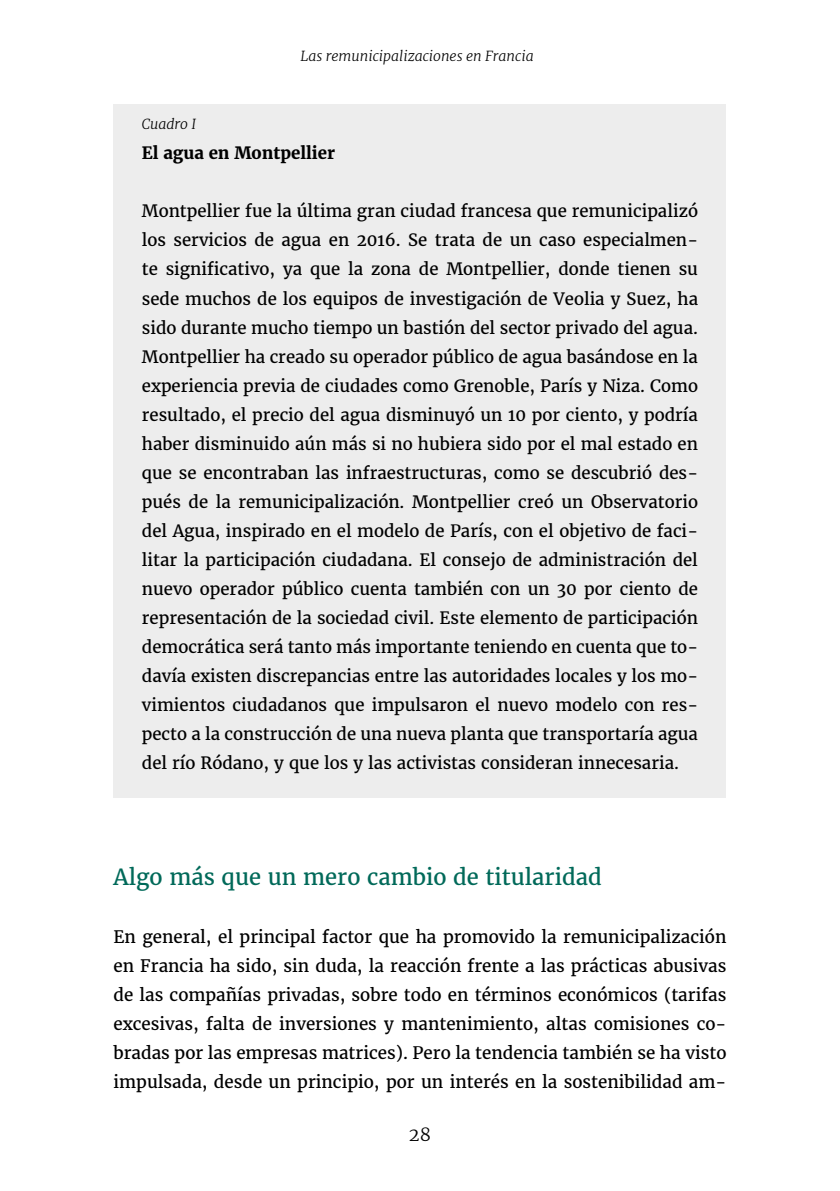
<style>
.page{position:relative;width:840px;height:1191px;background:#fff}
.page>*{position:absolute;margin:0;border:0;box-sizing:border-box;transform-origin:0 0}
.t1{font:22px "Merriweather";color:#006959}
.t2{font:300 18px "Merriweather";color:#000}
.t3{font:17px/29px "Merriweather";color:#000;text-align:justify}
.t4{font:16.8px/29px "Merriweather";color:#000;text-align:justify}
.t5{font:700 16.8px "Merriweather";color:#000}
.t6{font:italic 300 14px "Merriweather";color:#000}
</style>
<div class="page">
<div style="left:114px;top:104px;width:611px;height:693px;background:#ededed"></div>
<p class="t6" style="left:300px;top:47px;width:234px">Las remunicipalizaciones en Francia</p>
<p class="t6" style="left:142px;top:115px;width:56px">Cuadro I</p>
<p class="t5" style="left:142px;top:143px;width:195px">El agua en Montpellier</p>
<p class="t4" style="left:142px;top:197px;width:557px">Montpellier fue la última gran ciudad francesa que remunicipalizó los servicios de agua en 2016. Se trata de un caso especialmen&shy;te significativo, ya que la zona de Montpellier, donde tienen su sede muchos de los equipos de investigación de Veolia y Suez, ha sido durante mucho tiempo un bastión del sector privado del agua.<br>Montpellier ha creado su operador público de agua basándose en la experiencia previa de ciudades como Grenoble, París y Niza. Como resultado, el precio del agua disminuyó un 10 por ciento, y podría haber disminuido aún más si no hubiera sido por el mal estado en que se encontraban las infraestructuras, como se descubrió des&shy;pués de la remunicipalización. Montpellier creó un Observatorio del Agua, inspirado en el modelo de París, con el objetivo de faci&shy;litar la participación ciudadana. El consejo de administración del nuevo operador público cuenta también con un 30 por ciento de representación de la sociedad civil. Este elemento de participación democrática será tanto más importante teniendo en cuenta que to&shy;davía existen discrepancias entre las autoridades locales y los mo&shy;vimientos ciudadanos que impulsaron el nuevo modelo con res&shy;pecto a la construcción de una nueva planta que transportaría agua del río Ródano, y que los y las activistas consideran innecesaria.</p>
<h1 class="t1" style="left:113px;top:863px;width:489px">Algo más que un mero cambio de titularidad</h1>
<p class="t3" style="left:113px;top:922px;width:614px">En general, el principal factor que ha promovido la remunicipalización en Francia ha sido, sin duda, la reacción frente a las prácticas abusivas de las compañías privadas, sobre todo en términos económicos (tarifas excesivas, falta de inversiones y mantenimiento, altas comisiones co&shy;bradas por las empresas matrices). Pero la tendencia también se ha visto impulsada, desde un principio, por un interés en la sostenibilidad am-</p>
<p class="t2" style="left:409px;top:1123px;width:23px">28</p>
</div>
